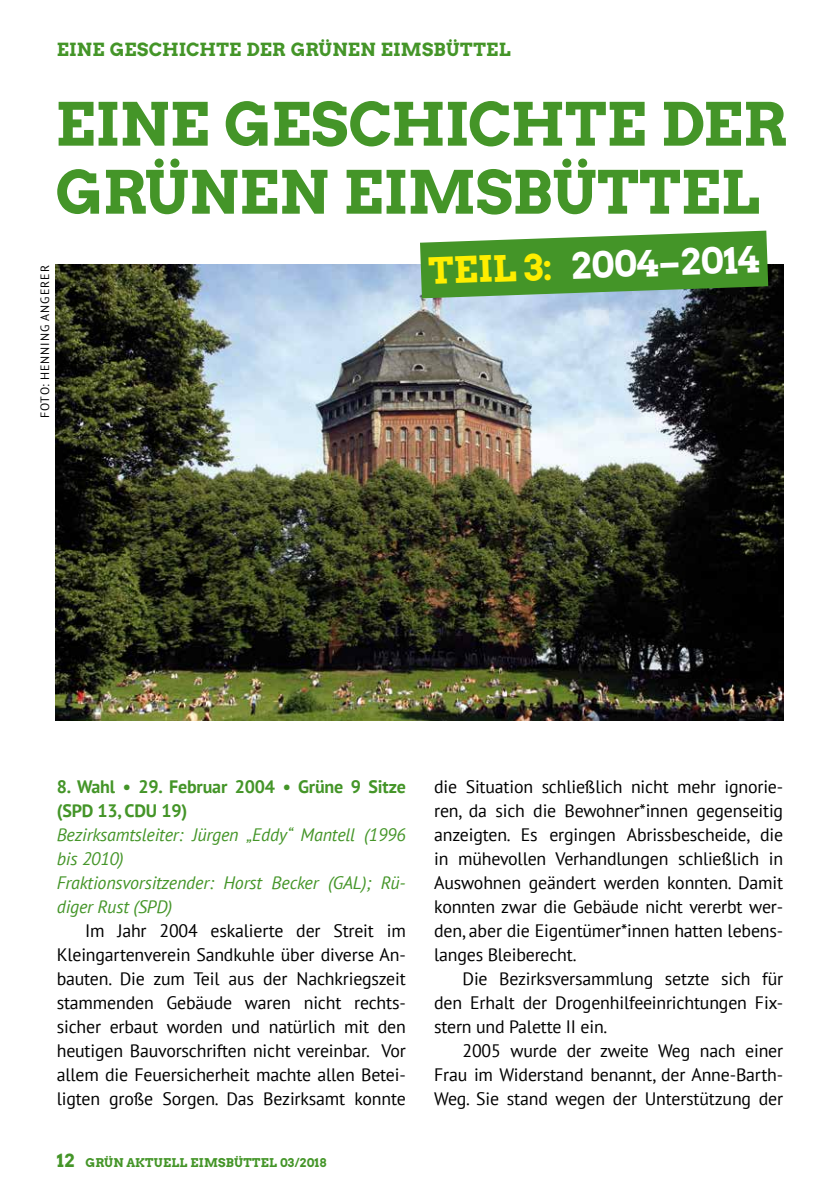
<style>
.page{position:relative;width:840px;height:1191px;background:#fff}
.page>*{position:absolute;margin:0;border:0;box-sizing:border-box;transform-origin:0 0}
.t1{font:59.2px/68px "Arvo Gruen";color:#449528}
.t2{font:36px "Arvo Gruen";color:#fff}
.t3{font:18px/24px "PT Sans";letter-spacing:-.01em;color:#000;text-align:justify}
.t4{font:italic 18px/24px "PT Sans";letter-spacing:-.01em;color:#449528}
.t5{font:700 18px/24px "PT Sans";letter-spacing:-.01em;color:#449528}
.t6{font:18px "Arvo Gruen";letter-spacing:.02em;color:#449528}
.t7{font:12px "Arvo Gruen";letter-spacing:.02em;color:#449528}
.t8{font:12px "PT Sans";letter-spacing:.085em;color:#000}
.s1{color:#fe0}
.s2{font-size:18px}
</style>
<div class="page">
<img style="left:55px;top:264px;width:727px;height:456px">
<svg style="left:420px;top:231px;width:347px;height:67px;background:#579b43"></svg>
<p class="t6" style="left:57px;top:37px;width:455px">EINE GESCHICHTE DER GRÜNEN EIMSBÜTTEL</p>
<h1 class="t1" style="left:55px;top:88px;width:732px">EINE GESCHICHTE DER<br>GRÜNEN EIMSBÜTTEL</h1>
<p class="t8" style="left:37px;top:418px;width:155px;rotate:-90deg">FOTO: HENNING ANGERER</p>
<h2 class="t2" style="left:427px;top:246px;width:332px;rotate:-2deg"><span class="s1">TEIL 3:</span> 2004–2014</h2>
<p class="t5" style="left:57px;top:774px;width:350px">8. Wahl • 29. Februar 2004 • Grüne 9 Sitze (SPD 13, CDU 19)</p>
<p class="t4" style="left:57px;top:822px;width:350px">Bezirksamtsleiter: Jürgen „Eddy“ Mantell (1996 bis 2010)<br>Fraktionsvorsitzender: Horst Becker (GAL); Rü&shy;diger Rust (SPD)</p>
<p class="t3" style="left:57px;top:918px;width:350px;text-indent:28px">Im Jahr 2004 eskalierte der Streit im Kleingartenverein Sandkuhle über diverse An&shy;bauten. Die zum Teil aus der Nachkriegszeit stammenden Gebäude waren nicht rechts&shy;sicher erbaut worden und natürlich mit den heutigen Bauvorschriften nicht vereinbar. Vor allem die Feuersicherheit machte allen Betei&shy;ligten große Sorgen. Das Bezirksamt konnte</p>
<p class="t7" style="left:57px;top:1153px;width:271px"><span class="s2">12</span> GRÜN AKTUELL EIMSBÜTTEL 03/2018</p>
<p class="t3" style="left:434px;top:774px;width:350px">die Situation schließlich nicht mehr ignorie&shy;ren, da sich die Bewohner*innen gegenseitig anzeigten. Es ergingen Abrissbescheide, die in mühevollen Verhandlungen schließlich in Auswohnen geändert werden konnten. Damit konnten zwar die Gebäude nicht vererbt wer&shy;den, aber die Eigentümer*innen hatten lebens&shy;langes Bleiberecht.</p>
<p class="t3" style="left:434px;top:966px;width:350px;text-indent:28px">Die Bezirksversammlung setzte sich für den Erhalt der Drogenhilfeeinrichtungen Fix&shy;stern und Palette II ein.</p>
<p class="t3" style="left:434px;top:1038px;width:350px;text-indent:28px">2005 wurde der zweite Weg nach einer Frau im Widerstand benannt, der Anne-Barth-Weg. Sie stand wegen der Unterstützung der</p>
</div>
